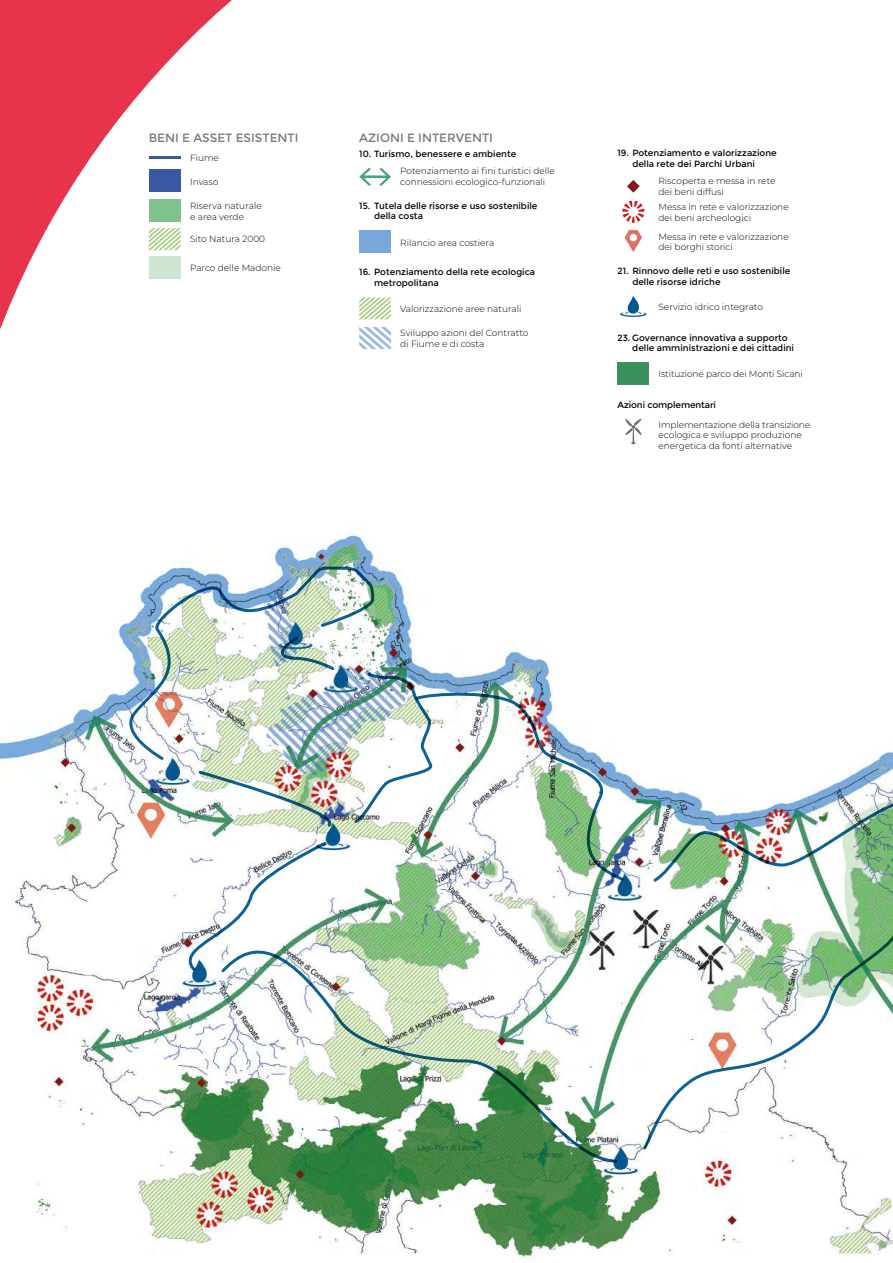
<style>
.page{position:relative;width:893px;height:1263px;background:#fff}
.page>*{position:absolute;margin:0;border:0;box-sizing:border-box;transform-origin:0 0}
.t1{font:12px "Montserrat";color:#7c7b7b}
.t2{font:300 9px/10.8px "Montserrat";color:#000}
.t3{font:9px/10.8px "Montserrat";color:#000}
</style>
<div class="page">
<img style="left:0;top:533px;width:893px;height:726px">
<img style="left:119px;top:565px;width:774px;height:599px">
<img style="left:413px;top:685px;width:213px;height:197px">
<svg style="left:0;top:0;width:283px;height:636px"></svg>
<svg style="left:622px;top:201px;width:22px;height:22px"></svg>
<svg style="left:625px;top:230px;width:17px;height:22px"></svg>
<svg style="left:627px;top:180px;width:13px;height:13px"></svg>
<svg style="left:359px;top:297px;width:32px;height:22px"></svg>
<hr style="left:362px;top:175px;width:27px;height:3px;background:#4ca17f">
<svg style="left:359px;top:167px;width:12px;height:19px"></svg>
<svg style="left:379px;top:168px;width:12px;height:18px"></svg>
<div style="left:359px;top:231px;width:32px;height:22px;background:#79a7d9"></div>
<svg style="left:359px;top:327px;width:32px;height:22px"></svg>
<div style="left:149px;top:170px;width:32px;height:22px;background:#3958a4"></div>
<div style="left:149px;top:200px;width:32px;height:22px;background:#80c28d"></div>
<div style="left:149px;top:257px;width:32px;height:22px;background:#cee6d0"></div>
<svg style="left:149px;top:228px;width:32px;height:22px"></svg>
<hr style="left:149px;top:157px;width:32px;height:2px;background:#3958a4">
<svg style="left:625px;top:419px;width:17px;height:25px"></svg>
<div style="left:617px;top:362px;width:32px;height:23px;background:#3b915d"></div>
<svg style="left:620px;top:296px;width:27px;height:21px"></svg>
<h1 class="t1" style="left:149px;top:131px;width:151px">BENI E ASSET ESISTENTI</h1>
<p class="t2" style="left:190px;top:153px;width:30px">Fiume</p>
<p class="t2" style="left:190px;top:176px;width:30px">Invaso</p>
<p class="t2" style="left:190px;top:200px;width:73px">Riserva naturale e area verde</p>
<p class="t2" style="left:190px;top:233px;width:77px">Sito Natura 2000</p>
<p class="t2" style="left:190px;top:262px;width:92px">Parco delle Madonie</p>
<h1 class="t1" style="left:359px;top:131px;width:135px">AZIONI E INTERVENTI</h1>
<p class="t3" style="left:359px;top:148px;width:159px">10. Turismo, benessere e ambiente</p>
<p class="t2" style="left:400px;top:165px;width:156px">Potenziamento ai fini turistici delle connessioni ecologico-funzionali</p>
<p class="t3" style="left:374px;top:200px;width:165px;text-indent:-15px">15. Tutela delle risorse e uso sostenibile della costa</p>
<p class="t2" style="left:400px;top:237px;width:96px">Rilancio area costiera</p>
<p class="t3" style="left:374px;top:267px;width:162px;text-indent:-15px">16. Potenziamento della rete ecologica metropolitana</p>
<p class="t2" style="left:400px;top:303px;width:123px">Valorizzazione aree naturali</p>
<p class="t2" style="left:400px;top:327px;width:130px">Sviluppo azioni del Contratto di Fiume e di costa</p>
<p class="t3" style="left:632px;top:148px;width:146px;text-indent:-15px">19. Potenziamento e valorizzazione della rete dei Parchi Urbani</p>
<p class="t2" style="left:658px;top:176px;width:118px">Riscoperta e messa in rete dei beni diffusi</p>
<p class="t2" style="left:658px;top:202px;width:132px">Messa in rete e valorizzazione dei beni archeologici</p>
<p class="t2" style="left:658px;top:231px;width:132px">Messa in rete e valorizzazione dei borghi storici</p>
<p class="t3" style="left:632px;top:265px;width:160px;text-indent:-15px">21. Rinnovo delle reti e uso sostenibile delle risorse idriche</p>
<p class="t2" style="left:658px;top:301px;width:106px">Servizio idrico integrato</p>
<p class="t3" style="left:632px;top:332px;width:163px;text-indent:-15px">23. Governance innovativa a supporto delle amministrazioni e dei cittadini</p>
<p class="t2" style="left:658px;top:368px;width:146px">Istituzione parco dei Monti Sicani</p>
<p class="t3" style="left:617px;top:400px;width:100px">Azioni complementari</p>
<p class="t2" style="left:658px;top:419px;width:153px">Implementazione della transizione ecologica e sviluppo produzione energetica da fonti alternative</p>
</div>
